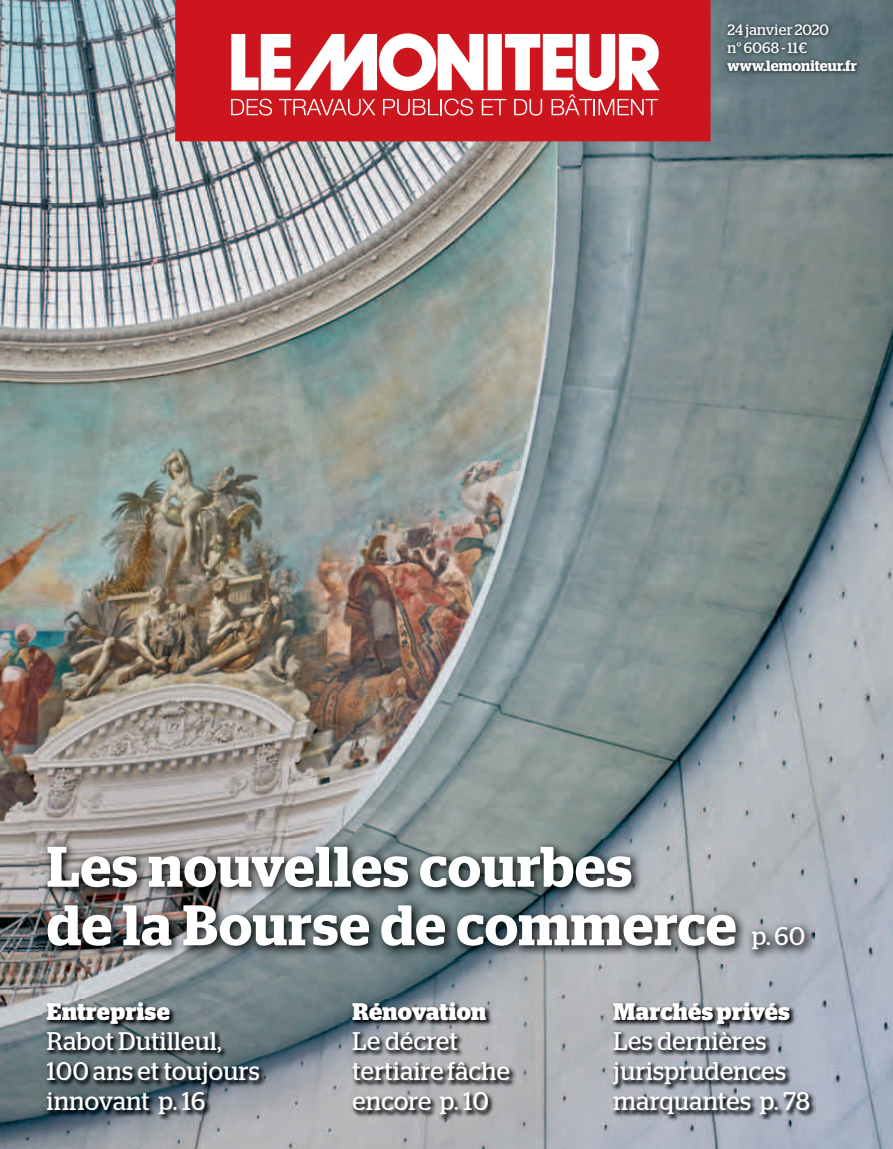
<style>
.page{position:relative;width:893px;height:1149px;background:#fff}
.page>*{position:absolute;margin:0;border:0;box-sizing:border-box;transform-origin:0 0}
.t1{font:600 57px/58.5px "Stag";letter-spacing:.015em;color:#fff}
.t2{font:25.5px/30px "Stag";letter-spacing:.02em;color:#fff}
.t3{font:700 24px "Stag";letter-spacing:.02em;color:#fff}
.t4{font:15px/18px "Stag";letter-spacing:.02em;color:#fff}
.t5{font:600 15px "Stag";letter-spacing:.01em;color:#fff}
</style>
<div class="page">
<img style="left:0;top:0;width:893px;height:1148px">
<img style="left:723px;top:19px;width:138px;height:57px">
<img style="left:44px;top:999px;width:222px;height:121px">
<img style="left:350px;top:999px;width:166px;height:121px">
<img style="left:610px;top:999px;width:206px;height:121px">
<svg style="left:175px;top:0;width:535px;height:141px;fill:#cd151d"></svg>
<div style="left:393px;top:48px;width:29px;height:29px;background:#cd151d;border-radius:50%"></div>
<svg style="left:231px;top:99px;width:41px;height:16px"></svg>
<svg style="left:279px;top:99px;width:96px;height:16px;background:#d94f55"></svg>
<svg style="left:383px;top:99px;width:90px;height:16px"></svg>
<svg style="left:482px;top:99px;width:24px;height:16px"></svg>
<svg style="left:514px;top:99px;width:28px;height:16px"></svg>
<svg style="left:551px;top:94px;width:107px;height:21px;background:#d7484e"></svg>
<img style="left:40px;top:838px;width:774px;height:121px">
<p class="t4" style="left:728px;top:20px;width:103px">24 janvier 2020 n° 6068 - 11€</p>
<p class="t5" style="left:728px;top:57px;width:131px">www.lemoniteur.fr</p>
<h1 class="t1" style="left:47px;top:836px;width:691px">Les nouvelles courbes<br>de la Bourse de commerce</h1>
<p class="t2" style="left:752px;top:920px;width:55px">p. 60</p>
<p class="t3" style="left:47px;top:997px;width:124px">Entreprise</p>
<p class="t2" style="left:47px;top:1025px;width:214px">Rabot Dutilleul,<br>100 ans et toujours innovant p. 16</p>
<p class="t3" style="left:353px;top:997px;width:135px">Rénovation</p>
<p class="t2" style="left:353px;top:1025px;width:159px">Le décret tertiaire fâche encore p. 10</p>
<p class="t3" style="left:614px;top:997px;width:178px">Marchés privés</p>
<p class="t2" style="left:614px;top:1025px;width:198px">Les dernières jurisprudences marquantes p. 78</p>
</div>
